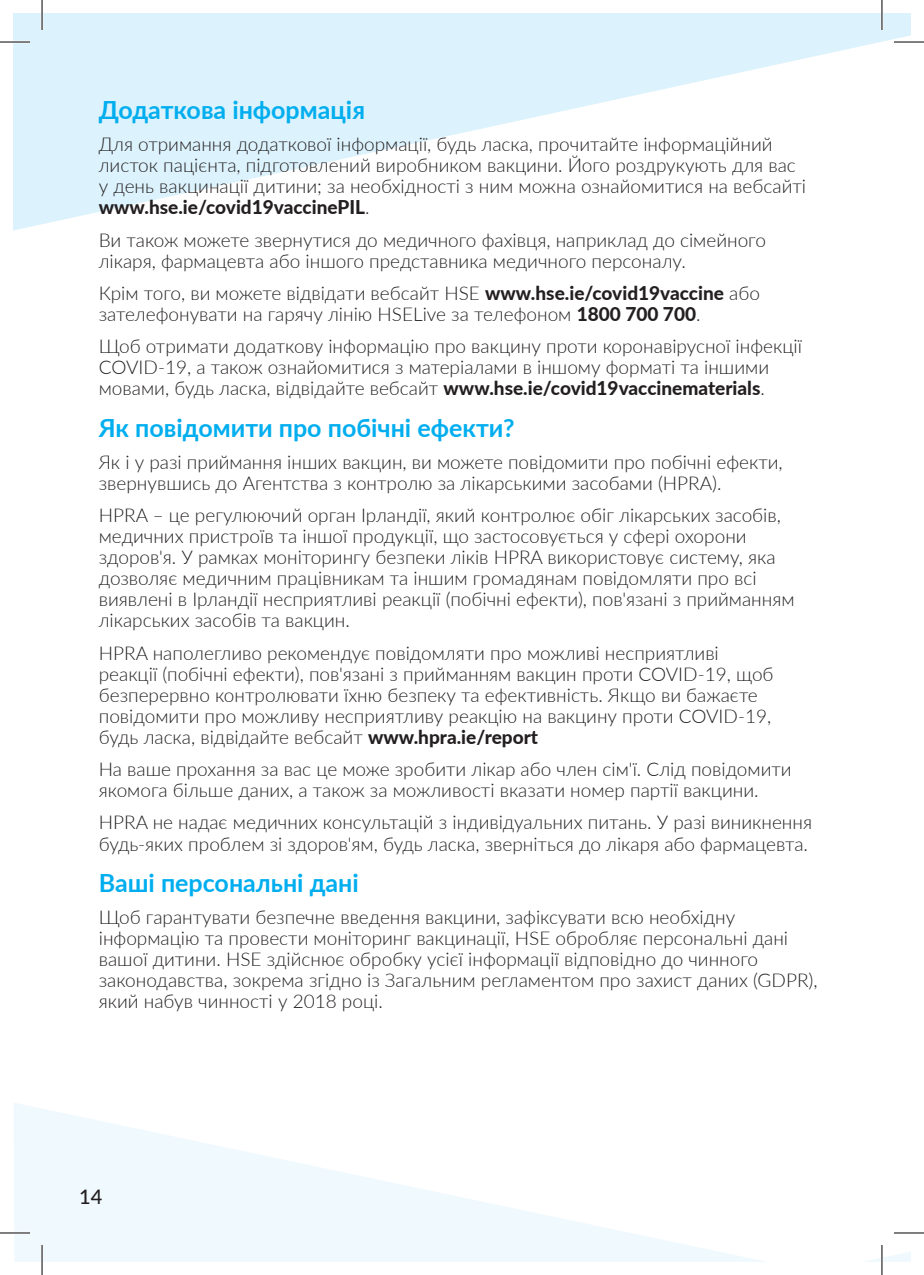
<style>
.page{position:relative;width:924px;height:1275px;background:#fff}
.page>*{position:absolute;margin:0;border:0;box-sizing:border-box;transform-origin:0 0}
.Headline{font:700 25px "Lato";color:#00aeef}
.t1{font:500 20px "Lato";color:#231f20}
.Body{font:300 19px/21px "Lato";color:#231f20}
.s1{font-weight:800}
</style>
<div class="page">
<svg style="left:14px;top:14px;width:895px;height:216px;fill:#dcf2fc"></svg>
<svg style="left:869px;top:1245px;width:40px;height:16px"></svg>
<svg style="left:14px;top:1103px;width:746px;height:158px;fill:#f2fafe"></svg>
<hr style="left:0;top:41px;width:30px;height:2px;background:#fff">
<hr style="left:893px;top:41px;width:30px;height:2px;background:#fff">
<hr style="left:0;top:1231px;width:30px;height:3px;background:#fff">
<hr style="left:41px;top:0;width:2px;height:30px;background:#fff">
<hr style="left:41px;top:1245px;width:2px;height:30px;background:#fff">
<hr style="left:880px;top:0;width:2px;height:30px;background:#fff">
<hr style="left:880px;top:1245px;width:2px;height:30px;background:#fff">
<hr style="left:0;top:42px;width:30px;height:1px;background:#000">
<hr style="left:893px;top:42px;width:30px;height:1px;background:#000">
<hr style="left:0;top:1232px;width:30px;height:1px;background:#000">
<hr style="left:893px;top:1232px;width:30px;height:1px;background:#000">
<hr style="left:42px;top:0;width:1px;height:30px;background:#000">
<hr style="left:42px;top:1245px;width:1px;height:30px;background:#000">
<hr style="left:881px;top:0;width:1px;height:30px;background:#000">
<hr style="left:881px;top:1245px;width:1px;height:30px;background:#000">
<p class="Headline" style="left:99px;top:91px;width:267px">Додаткова інформація</p>
<p class="Body" style="left:99px;top:133px;width:708px">Для отримання додаткової інформації, будь ласка, прочитайте інформаційний листок пацієнта, підготовлений виробником вакцини. Його роздрукують для вас у день вакцинації дитини; за необхідності з ним можна ознайомитися на вебсайті <span class="s1">www.hse.ie/covid19vaccinePIL</span>.</p>
<p class="Body" style="left:99px;top:228px;width:668px">Ви також можете звернутися до медичного фахівця, наприклад до сімейного лікаря, фармацевта або іншого представника медичного персоналу.</p>
<p class="Body" style="left:99px;top:282px;width:662px">Крім того, ви можете відвідати вебсайт HSE <span class="s1">www.hse.ie/covid19vaccine</span> або зателефонувати на гарячу лінію HSELive за телефоном <span class="s1">1800 700 700</span>.</p>
<p class="Body" style="left:99px;top:335px;width:704px">Щоб отримати додаткову інформацію про вакцину проти коронавірусної інфекції<br>COVID-19, а також ознайомитися з матеріалами в іншому форматі та іншими мовами, будь ласка, відвідайте вебсайт <span class="s1">www.hse.ie/covid19vaccinematerials</span>.</p>
<p class="Headline" style="left:99px;top:409px;width:417px">Як повідомити про побічні ефекти?</p>
<p class="Body" style="left:99px;top:451px;width:685px">Як і у разі приймання інших вакцин, ви можете повідомити про побічні ефекти, звернувшись до Агентства з контролю за лікарськими засобами (HPRA).</p>
<p class="Body" style="left:99px;top:504px;width:697px">HPRA – це регулюючий орган Ірландії, який контролює обіг лікарських засобів, медичних пристроїв та іншої продукції, що застосовується у сфері охорони здоров'я. У рамках моніторингу безпеки ліків HPRA використовує систему, яка дозволяє медичним працівникам та іншим громадянам повідомляти про всі виявлені в Ірландії несприятливі реакції (побічні ефекти), пов'язані з прийманням лікарських засобів та вакцин.</p>
<p class="Body" style="left:99px;top:642px;width:676px">HPRA наполегливо рекомендує повідомляти про можливі несприятливі реакції (побічні ефекти), пов'язані з прийманням вакцин проти COVID-19, щоб безперервно контролювати їхню безпеку та ефективність. Якщо ви бажаєте повідомити про можливу несприятливу реакцію на вакцину проти COVID-19, будь ласка, відвідайте вебсайт <span class="s1">www.hpra.ie/report</span></p>
<p class="Body" style="left:99px;top:758px;width:694px">На ваше прохання за вас це може зробити лікар або член сім'ї. Слід повідомити якомога більше даних, а також за можливості вказати номер партії вакцини.</p>
<p class="Body" style="left:99px;top:811px;width:714px">HPRA не надає медичних консультацій з індивідуальних питань. У разі виникнення будь-яких проблем зі здоров'ям, будь ласка, зверніться до лікаря або фармацевта.</p>
<p class="Headline" style="left:99px;top:864px;width:261px">Ваші персональні дані</p>
<p class="Body" style="left:99px;top:906px;width:720px">Щоб гарантувати безпечне введення вакцини, зафіксувати всю необхідну інформацію та провести моніторинг вакцинації, HSE обробляє персональні дані вашої дитини. HSE здійснює обробку усієї інформації відповідно до чинного законодавства, зокрема згідно із Загальним регламентом про захист даних (GDPR), який набув чинності у 2018 році.</p>
<p class="t1" style="left:79px;top:1182px;width:25px">14</p>
</div>
